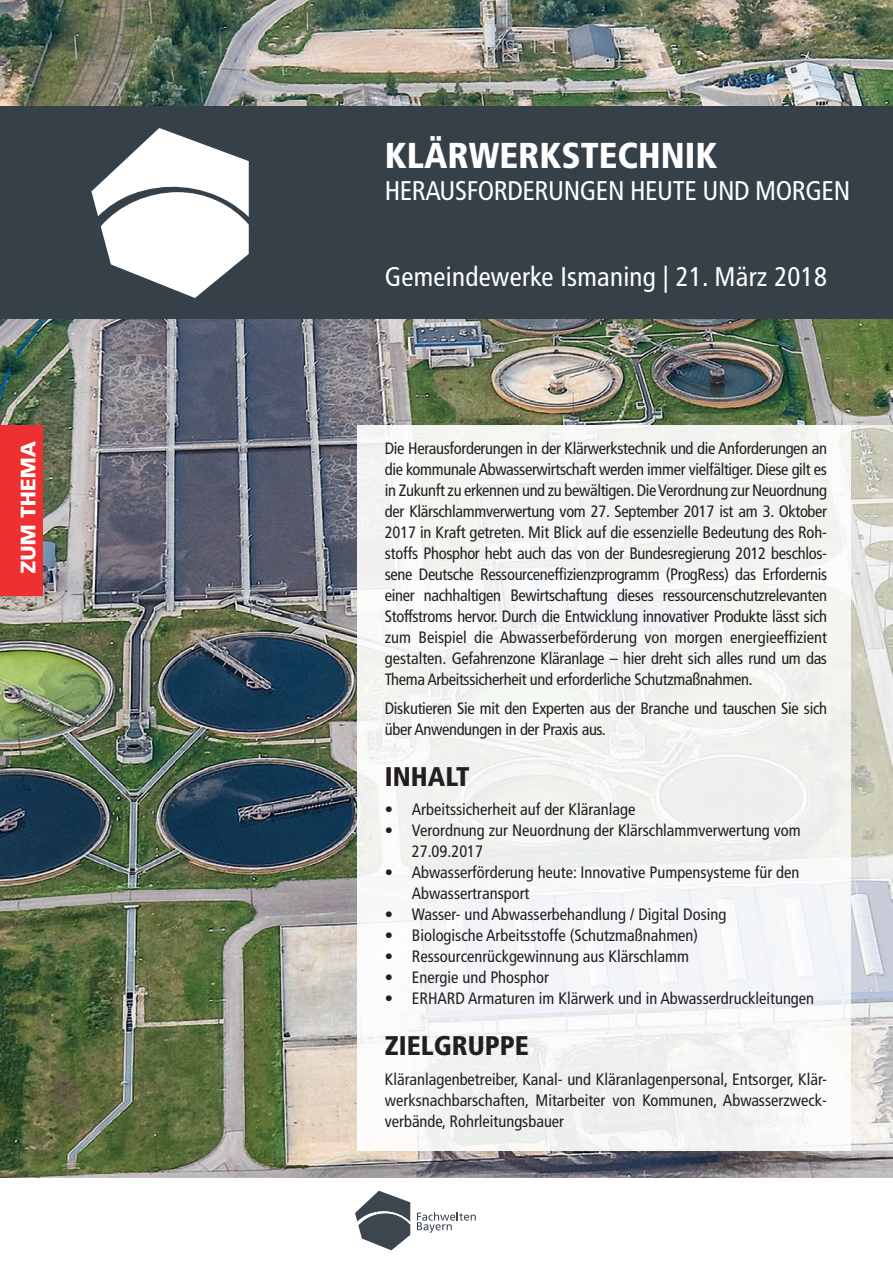
<style>
.page{position:relative;width:893px;height:1263px;background:#fff}
.page>*{position:absolute;margin:0;border:0;box-sizing:border-box;transform-origin:0 0}
.t1{font:900 condensed 36px "Frutiger";color:#fff}
.t2{font:condensed 27px "Frutiger";letter-spacing:.01em;color:#fff}
.t3{font:condensed 27px "Frutiger";letter-spacing:-.015em;color:#fff}
.t4{font:900 condensed 27px "Frutiger";color:#231f20}
.t5{font:condensed 16.5px/21px "Frutiger";color:#231f20;text-align:justify}
.t6{font:condensed 16.5px/21px "Frutiger";letter-spacing:-.02em;color:#231f20}
</style>
<div class="page">
<img style="left:0;top:0;width:893px;height:1178px">
<img style="left:850px;top:425px;width:43px;height:725px">
<img style="left:410px;top:1150px;width:430px;height:1px">
<img style="left:357px;top:425px;width:493px;height:725px">
<div style="left:0;top:425px;width:43px;height:170px;background:#ee3030"></div>
<svg style="left:21px;top:441px;width:15px;height:132px"></svg>
<div style="left:0;top:106px;width:893px;height:213px;background:#364049"></div>
<svg style="left:91px;top:128px;width:158px;height:170px"></svg>
<svg style="left:417px;top:1212px;width:59px;height:21px"></svg>
<svg style="left:355px;top:1191px;width:55px;height:59px"></svg>
<h1 class="t1" style="left:385px;top:134px;width:334px">KLÄRWERKSTECHNIK</h1>
<h2 class="t3" style="left:385px;top:175px;width:467px">HERAUSFORDERUNGEN HEUTE UND MORGEN</h2>
<h2 class="t2" style="left:385px;top:260px;width:444px">Gemeindewerke Ismaning | 21. März 2018</h2>
<p class="t5" style="left:385px;top:437px;width:444px">Die Herausforderungen in der Klärwerkstechnik und die Anforderungen an die kommunale Abwasserwirtschaft werden immer vielfältiger. Diese gilt es in Zukunft zu erkennen und zu bewältigen. Die Verordnung zur Neuordnung der Klärschlammverwertung vom 27. September 2017 ist am 3. Oktober 2017 in Kraft getreten. Mit Blick auf die essenzielle Bedeutung des Roh&shy;stoffs Phosphor hebt auch das von der Bundesregierung 2012 beschlos&shy;sene Deutsche Ressourceneffizienzprogramm (ProgRess) das Erfordernis einer nachhaltigen Bewirtschaftung dieses ressourcenschutzrelevanten Stoffstroms hervor. Durch die Entwicklung innovativer Produkte lässt sich zum Beispiel die Abwasserbeförderung von morgen energieeffizient gestalten. Gefahrenzone Kläranlage – hier dreht sich alles rund um das Thema Arbeitssicherheit und erforderliche Schutzmaßnahmen.</p>
<p class="t6" style="left:385px;top:698px;width:444px">Diskutieren Sie mit den Experten aus der Branche und tauschen Sie sich über Anwendungen in der Praxis aus.</p>
<h2 class="t4" style="left:385px;top:760px;width:86px">INHALT</h2>
<p class="t5" style="left:385px;top:799px;width:252px">• Arbeitssicherheit auf der Kläranlage</p>
<p class="t5" style="left:412px;top:820px;width:390px;text-indent:-27px">• Verordnung zur Neuordnung der Klärschlammverwertung vom<br>27.09.2017</p>
<p class="t5" style="left:412px;top:862px;width:389px;text-indent:-27px">• Abwasserförderung heute: Innovative Pumpensysteme für den<br>Abwassertransport</p>
<p class="t5" style="left:385px;top:904px;width:343px">• Wasser- und Abwasserbehandlung / Digital Dosing</p>
<p class="t5" style="left:385px;top:925px;width:315px">• Biologische Arbeitsstoffe (Schutzmaßnahmen)</p>
<p class="t5" style="left:385px;top:946px;width:306px">• Ressourcenrückgewinnung aus Klärschlamm</p>
<p class="t5" style="left:385px;top:967px;width:166px">• Energie und Phosphor</p>
<p class="t5" style="left:385px;top:988px;width:431px">• ERHARD Armaturen im Klärwerk und in Abwasserdruckleitungen</p>
<h2 class="t4" style="left:385px;top:1029px;width:146px">ZIELGRUPPE</h2>
<p class="t5" style="left:385px;top:1068px;width:444px">Kläranlagenbetreiber, Kanal- und Kläranlagenpersonal, Entsorger, Klär&shy;werksnachbarschaften, Mitarbeiter von Kommunen, Abwasserzweck&shy;verbände, Rohrleitungsbauer</p>
</div>
